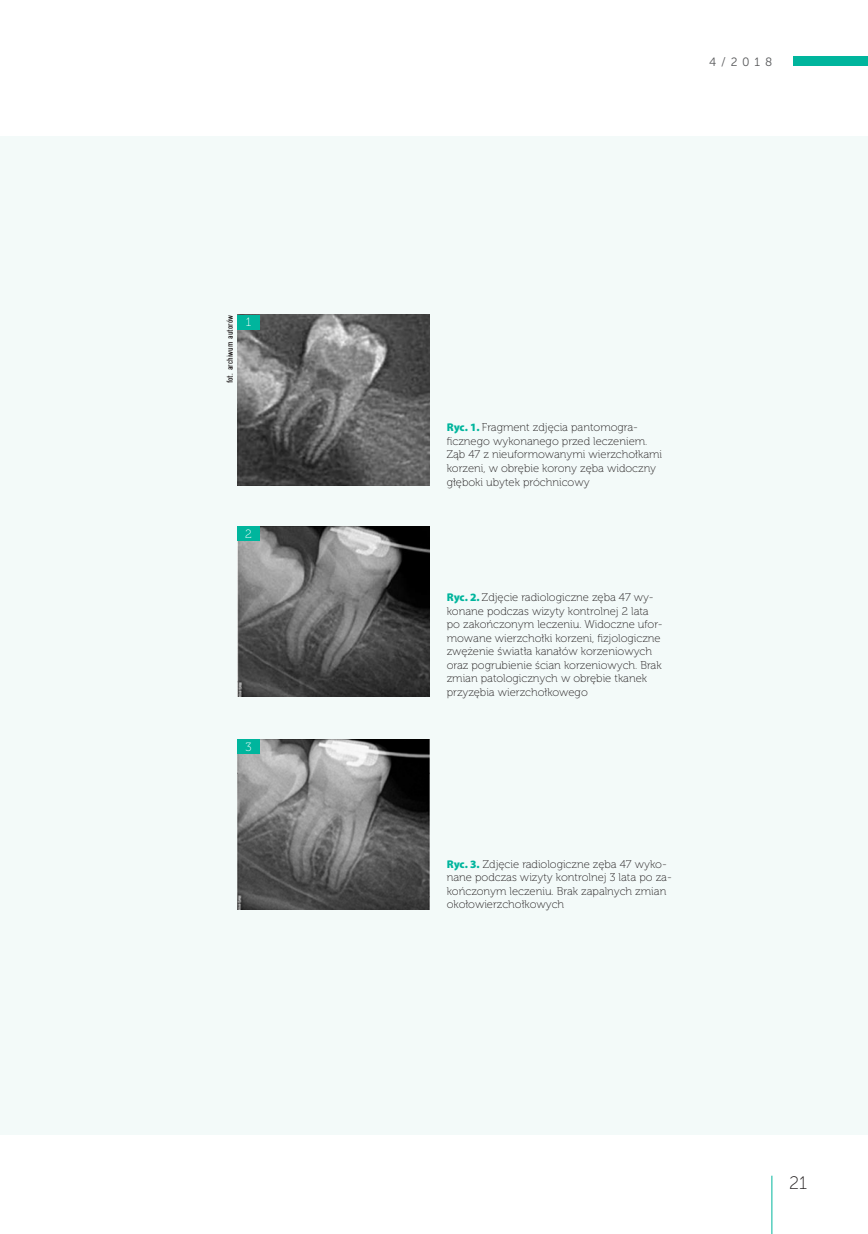
<style>
.page{position:relative;width:868px;height:1234px;background:#fff}
.page>*{position:absolute;margin:0;border:0;box-sizing:border-box;transform-origin:0 0}
.t1{font:18px "Museo Sans 100";color:#231f20}
.t2{font:12px "Museo Sans 300";color:#57585a}
.t3{font:12px "Museo 100";color:#fff}
.podpis{font:11.25px/13.5px "Museo 100";color:#231f20}
.autor_zdjecia{font:9px "Snv DCE Reg Con";color:#231f20}
.s1{font-family:"Myriad Pro";font-weight:900;color:#00b59d}
</style>
<div class="page">
<div style="left:793px;top:57px;width:74px;height:9px;background:#00b59d"></div>
<hr style="left:771px;top:1175px;width:1px;height:58px;background:#00b59d">
<div style="left:0;top:136px;width:867px;height:998px;background:#f3faf9"></div>
<img style="left:237px;top:315px;width:192px;height:170px">
<img style="left:237px;top:526px;width:192px;height:170px">
<img style="left:237px;top:739px;width:192px;height:170px">
<div style="left:237px;top:315px;width:23px;height:15px;background:#00b59d"></div>
<div style="left:237px;top:526px;width:23px;height:15px;background:#00b59d"></div>
<div style="left:237px;top:739px;width:23px;height:15px;background:#00b59d"></div>
<p class="autor_zdjecia" style="left:225px;top:383px;width:70px;rotate:-90deg">fot. archiwum autorów</p>
<p class="t3" style="left:246px;top:316px;width:7px">1</p>
<p class="t3" style="left:245px;top:527px;width:8px">2</p>
<p class="t3" style="left:245px;top:740px;width:8px">3</p>
<p class="t2" style="left:709px;top:55px;width:64px">4/2018</p>
<p class="podpis" style="left:446px;top:421px;width:217px"><span class="s1">Ryc. 1.</span> Fragment zdjęcia pantomogra&shy;ficznego wykonanego przed leczeniem.<br>Ząb 47 z nieuformowanymi wierzchołkami korzeni, w obrębie korony zęba widoczny głęboki ubytek próchnicowy</p>
<p class="podpis" style="left:446px;top:590px;width:217px"><span class="s1">Ryc. 2.</span> Zdjęcie radiologiczne zęba 47 wy&shy;konane podczas wizyty kontrolnej 2 lata po zakończonym leczeniu. Widoczne ufor&shy;mowane wierzchołki korzeni, fizjologiczne zwężenie światła kanałów korzeniowych oraz pogrubienie ścian korzeniowych. Brak zmian patologicznych w obrębie tkanek przyzębia wierzchołkowego</p>
<p class="podpis" style="left:446px;top:857px;width:226px"><span class="s1">Ryc. 3.</span> Zdjęcie radiologiczne zęba 47 wyko&shy;nane podczas wizyty kontrolnej 3 lata po za&shy;kończonym leczeniu. Brak zapalnych zmian okołowierzchołkowych</p>
<h1 class="t1" style="left:789px;top:1173px;width:19px">21</h1>
</div>
